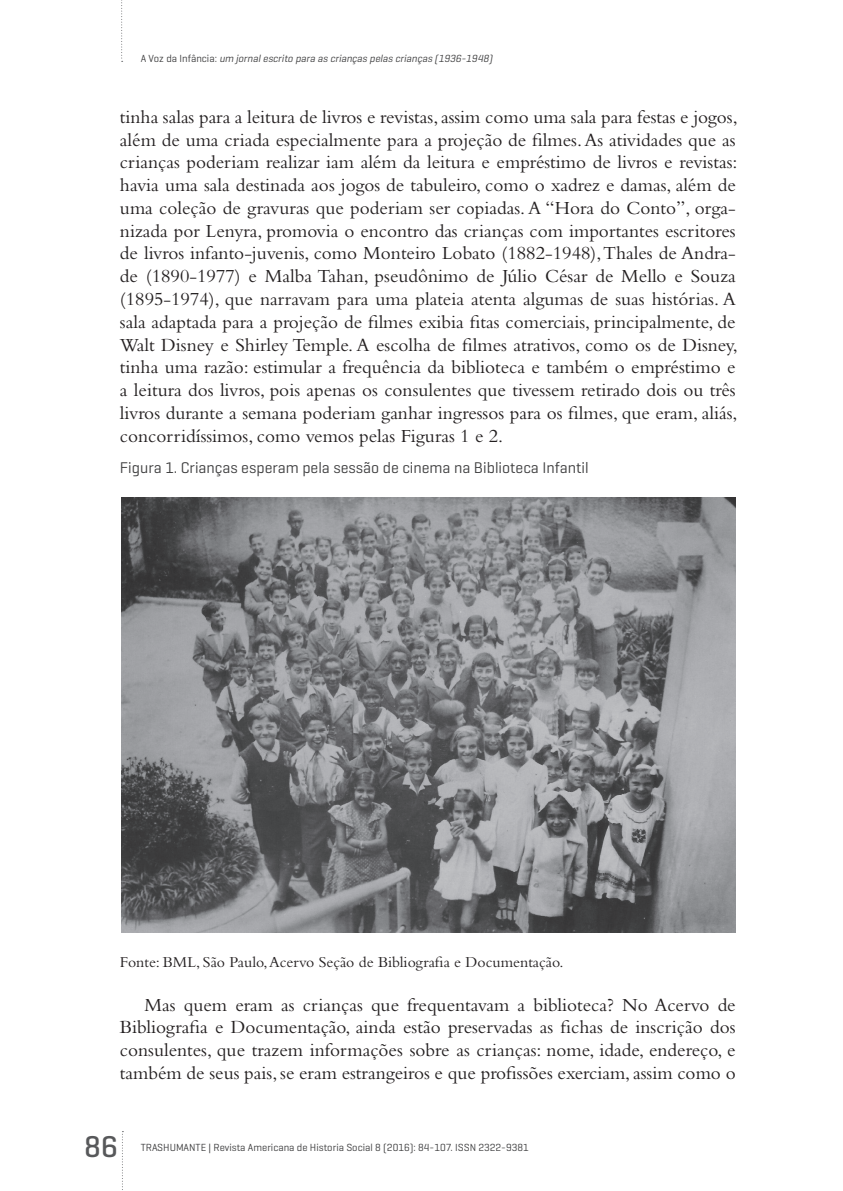
<style>
.page{position:relative;width:843px;height:1191px;background:#fff}
.page>*{position:absolute;margin:0;border:0;box-sizing:border-box;transform-origin:0 0}
.t1{font:500 30.62px "Geogrotesque";color:#57585a}
.t2{font:19.25px/22.8px "Bembo Std";color:#231f20;text-align:justify}
.t3{font:15.75px "Geogrotesque";color:#3e3e3f}
.t4{font:15.75px "Bembo Std";color:#231f20}
.t5{font:10.5px "Geogrotesque";color:#3e3e3f}
.t6{font:italic 10.5px "Geogrotesque";color:#3e3e3f}
.s1{font-style:normal}
</style>
<div class="page">
<svg style="left:122px;top:1131px;width:1px;height:59px"></svg>
<svg style="left:121px;top:0;width:2px;height:62px"></svg>
<img style="left:122px;top:497px;width:613px;height:435px">
<p class="t6" style="left:141px;top:52px;width:355px"><span class="s1">A Vo z d a I n fâ n c i a :</span> um jornalescrito para as crianças pelas crianças (1936-1948)</p>
<p class="t2" style="left:120px;top:105px;width:619px">tinha salas para a leitura de livros e revistas, assim como uma sala para festas e jogos, além de uma criada especialmente para a projeção de filmes. As atividades que as crianças poderiam realizar iam além da leitura e empréstimo de livros e revistas: havia uma sala destinada aos jogos de tabuleiro, como o xadrez e damas, além de uma coleção de gravuras que poderiam ser copiadas. A “Hora do Conto”, orga&shy;nizada por Lenyra, promovia o encontro das crianças com importantes escritores de livros infanto-juvenis, como Monteiro Lobato (1882-1948), Thales de Andra&shy;de (1890-1977) e Malba Tahan, pseudônimo de Júlio César de Mello e Souza (1895-1974), que narravam para uma plateia atenta algumas de suas histórias. A sala adaptada para a projeção de filmes exibia fitas comerciais, principalmente, de Walt Disney e Shirley Temple. A escolha de filmes atrativos, como os de Disney, tinha uma razão: estimular a frequência da biblioteca e também o empréstimo e a leitura dos livros, pois apenas os consulentes que tivessem retirado dois ou três livros durante a semana poderiam ganhar ingressos para os filmes, que eram, aliás, concorridíssimos, como vemos pelas Figuras 1 e 2.</p>
<p class="t3" style="left:120px;top:458px;width:470px">Figura 1. Crianças esperam pela sessão de cinema na Biblioteca Infantil</p>
<p class="t4" style="left:120px;top:952px;width:445px">Fonte: BML, São Paulo, Acervo Seção de Bibliografia e Documentação.</p>
<p class="t2" style="left:120px;top:992px;width:617px;text-indent:25px">Mas quem eram as crianças que frequentavam a biblioteca? No Acervo de Bibliografia e Documentação, ainda estão preservadas as fichas de inscrição dos consulentes, que trazem informações sobre as crianças: nome, idade, endereço, e também de seus pais, se eram estrangeiros e que profissões exerciam, assim como o</p>
<h1 class="t1" style="left:84px;top:1126px;width:35px">86</h1>
<p class="t5" style="left:141px;top:1140px;width:389px">TRASHUMANTE | Revista Americana de Historia Social 8 (2016): 84-107. ISSN 2322-9381</p>
</div>
